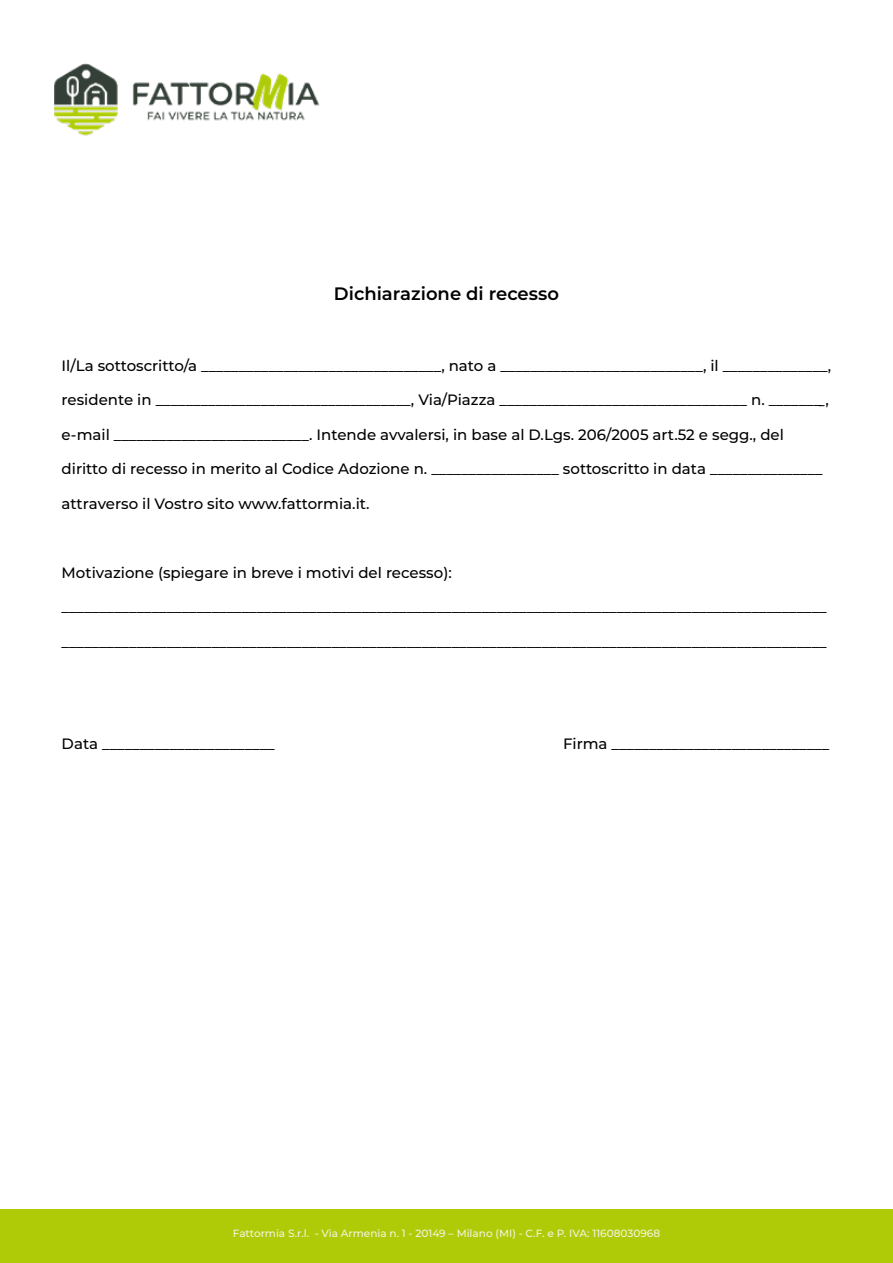
<style>
.page{position:relative;width:893px;height:1263px;background:#fff}
.page>*{position:absolute;margin:0;border:0;box-sizing:border-box;transform-origin:0 0}
.t1{font:600 18px "Montserrat";color:#000}
.t2{font:500 15px "Montserrat";color:#000}
.t3{font:500 10.5px "Montserrat";color:#f7f2e1}
</style>
<div class="page">
<div style="left:0;top:1210px;width:893px;height:53px;background:#afcb08"></div>
<img style="left:54px;top:63px;width:266px;height:73px">
<p class="t1" style="left:334px;top:280px;width:226px">Dichiarazione di recesso</p>
<p class="t2" style="left:62px;top:355px;width:771px">Il/La sottoscritto/a ________________________________, nato a ___________________________, il ______________,</p>
<p class="t2" style="left:62px;top:389px;width:769px">residente in __________________________________, Via/Piazza _________________________________ n. _______ ,</p>
<p class="t2" style="left:62px;top:424px;width:724px">e-mail __________________________. Intende avvalersi, in base al D.Lgs. 206/2005 art.52 e segg., del</p>
<p class="t2" style="left:62px;top:458px;width:762px">diritto di recesso in merito al Codice Adozione n. _________________ sottoscritto in data _______________</p>
<p class="t2" style="left:62px;top:493px;width:309px">attraverso il Vostro sito www.fattormia.it.</p>
<p class="t2" style="left:62px;top:562px;width:392px">Motivazione (spiegare in breve i motivi del recesso):</p>
<p class="t2" style="left:62px;top:596px;width:767px">______________________________________________________________________________________________________</p>
<p class="t2" style="left:62px;top:631px;width:767px">______________________________________________________________________________________________________</p>
<p class="t2" style="left:62px;top:733px;width:215px">Data _______________________</p>
<p class="t2" style="left:563px;top:733px;width:267px">Firma _____________________________</p>
<p class="t3" style="left:233px;top:1226px;width:429px">Fattormia S.r.l. - Via Armenia n. 1 - 20149 – Milano (MI) - C.F. e P. IVA: 11608030968</p>
</div>
